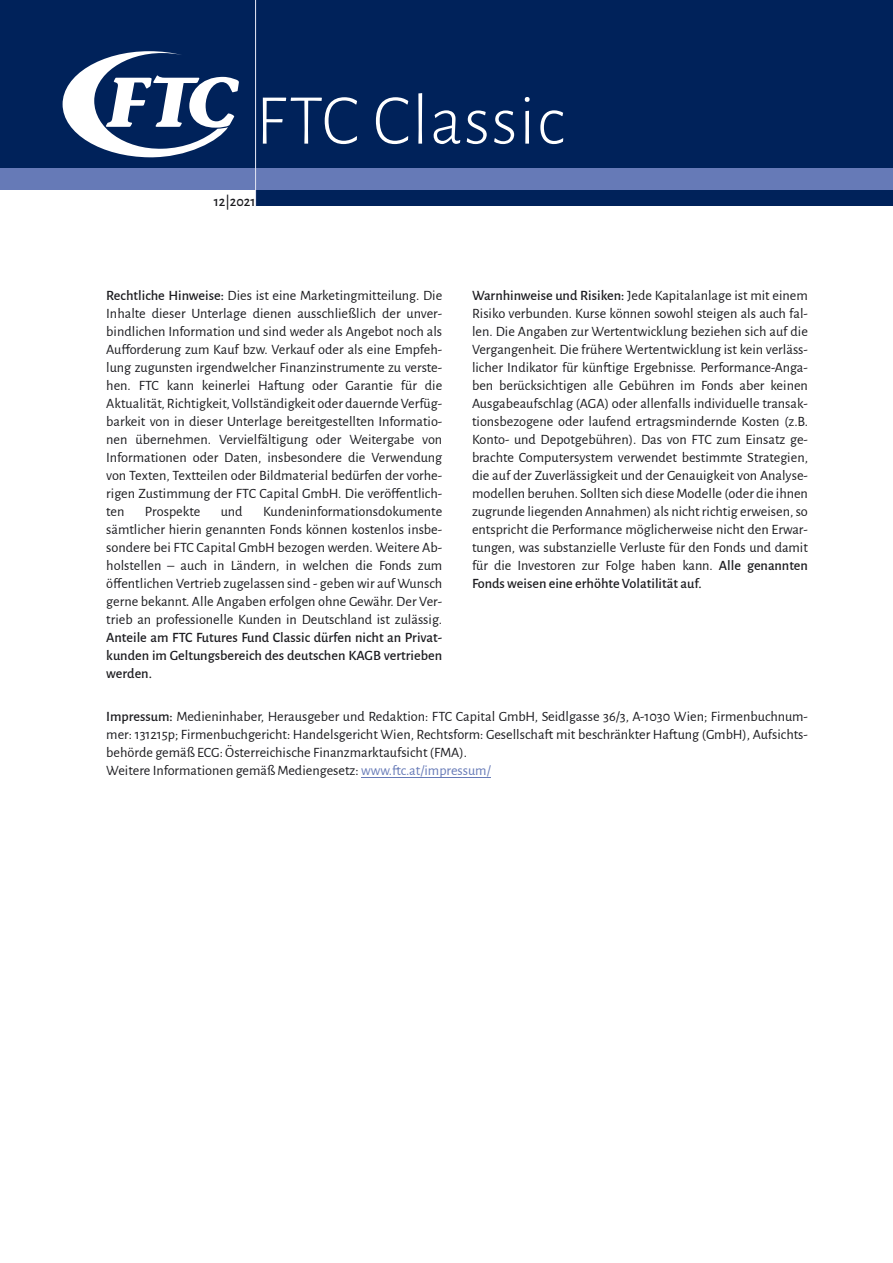
<style>
.page{position:relative;width:893px;height:1263px;background:#fff}
.page>*{position:absolute;margin:0;border:0;box-sizing:border-box;transform-origin:0 0}
.t1{font:300 72px "Alegreya Sans";letter-spacing:.015em;color:#fff}
.t2{font:14.25px/18px "Alegreya Sans";color:#1b1b1f;text-align:justify}
.t3{font:500 14.25px/18px "Alegreya Sans";color:#1b1b1f;text-align:justify}
.s1{font-weight:500}
.s2{color:#667ab7}
</style>
<div class="page">
<hr style="left:361px;top:777px;width:130px;height:1px;background:#667ab7">
<div style="left:0;top:0;width:893px;height:206px;background:#00225a"></div>
<div style="left:0;top:189px;width:256px;height:17px;background:#fff"></div>
<div style="left:0;top:168px;width:893px;height:21px;background:#667ab7"></div>
<hr style="left:255px;top:0;width:1px;height:206px;background:#dee2f1">
<svg style="left:63px;top:51px;width:176px;height:106px"></svg>
<h1 class="t1" style="left:256px;top:86px;width:311px">FTC Classic</h1>
<p class="t3" style="left:214px;top:193px;width:43px">12|2021</p>
<p class="t2" style="left:106px;top:286px;width:337px"><span class="s1">Rechtliche Hinweise:</span> Dies ist eine Marketingmitteilung. Die Inhalte dieser Unterlage dienen ausschließlich der unver‐ bindlichen Information und sind weder als Angebot noch als Aufforderung zum Kauf bzw. Verkauf oder als eine Empfeh‐ lung zugunsten irgendwelcher Finanzinstrumente zu verste‐ hen. FTC kann keinerlei Haftung oder Garantie für die Aktualität, Richtigkeit, Vollständigkeit oder dauernde Verfüg‐ barkeit von in dieser Unterlage bereitgestellten Informatio‐ nen übernehmen. Vervielfältigung oder Weitergabe von Informationen oder Daten, insbesondere die Verwendung von Texten, Textteilen oder Bildmaterial bedürfen der vorhe‐ rigen Zustimmung der FTC Capital GmbH. Die veröffentlich‐ ten</p>
<p class="t2" style="left:106px;top:502px;width:337px;text-indent:157px">Kundeninformationsdokumente sämtlicher hierin genannten Fonds können kostenlos insbe‐ sondere bei FTC Capital GmbH bezogen werden. Weitere Ab‐ holstellen – auch in Ländern, in welchen die Fonds zum öffentlichen Vertrieb zugelassen sind - geben wir auf Wunsch gerne bekannt. Alle Angaben erfolgen ohne Gewähr. Der Ver‐ trieb an professionelle Kunden in Deutschland ist zulässig.</p>
<p class="t3" style="left:106px;top:628px;width:337px">Anteile am FTC Futures Fund Classic dürfen nicht an Privat‐ kunden im Geltungsbereich des deutschen KAGB vertrieben werden.</p>
<p class="t2" style="left:145px;top:502px;width:57px">Prospekte</p>
<p class="t2" style="left:221px;top:502px;width:23px">und</p>
<p class="t2" style="left:472px;top:286px;width:337px"><span class="s1">Warnhinweise und Risiken:</span> Jede Kapitalanlage ist mit einem Risiko verbunden. Kurse können sowohl steigen als auch fal‐ len. Die Angaben zur Wertentwicklung beziehen sich auf die Vergangenheit. Die frühere Wertentwicklung ist kein verläss‐ licher Indikator für künftige Ergebnisse. Performance-Anga‐ ben berücksichtigen alle Gebühren im Fonds aber keinen Ausgabeaufschlag (AGA) oder allenfalls individuelle transak‐ tionsbezogene oder laufend ertragsmindernde Kosten (z.B.<br>Konto- und Depotgebühren). Das von FTC zum Einsatz ge‐ brachte Computersystem verwendet bestimmte Strategien, die auf der Zuverlässigkeit und der Genauigkeit von Analyse‐ modellen beruhen. Sollten sich diese Modelle (oder die ihnen zugrunde liegenden Annahmen) als nicht richtig erweisen, so entspricht die Performance möglicherweise nicht den Erwar‐ tungen, was substanzielle Verluste für den Fonds und damit für die Investoren zur Folge haben kann. <span class="s1">Alle genannten Fonds weisen eine erhöhte Volatilität auf.</span></p>
<p class="t2" style="left:106px;top:708px;width:703px;text-align:left"><span class="s1">Impressum:</span> Medieninhaber, Herausgeber und Redaktion: FTC Capital GmbH, Seidlgasse 36/3, A-1030 Wien; Firmenbuchnum‐ mer: 131215p; Firmenbuchgericht: Handelsgericht Wien, Rechtsform: Gesellschaft mit beschränkter Haftung (GmbH), Aufsichts‐ behörde gemäß ECG: Österreichische Finanzmarktaufsicht (FMA).<br>Weitere Informationen gemäß Mediengesetz: <span class="s2">www.ftc.at/impressum/</span></p>
</div>
